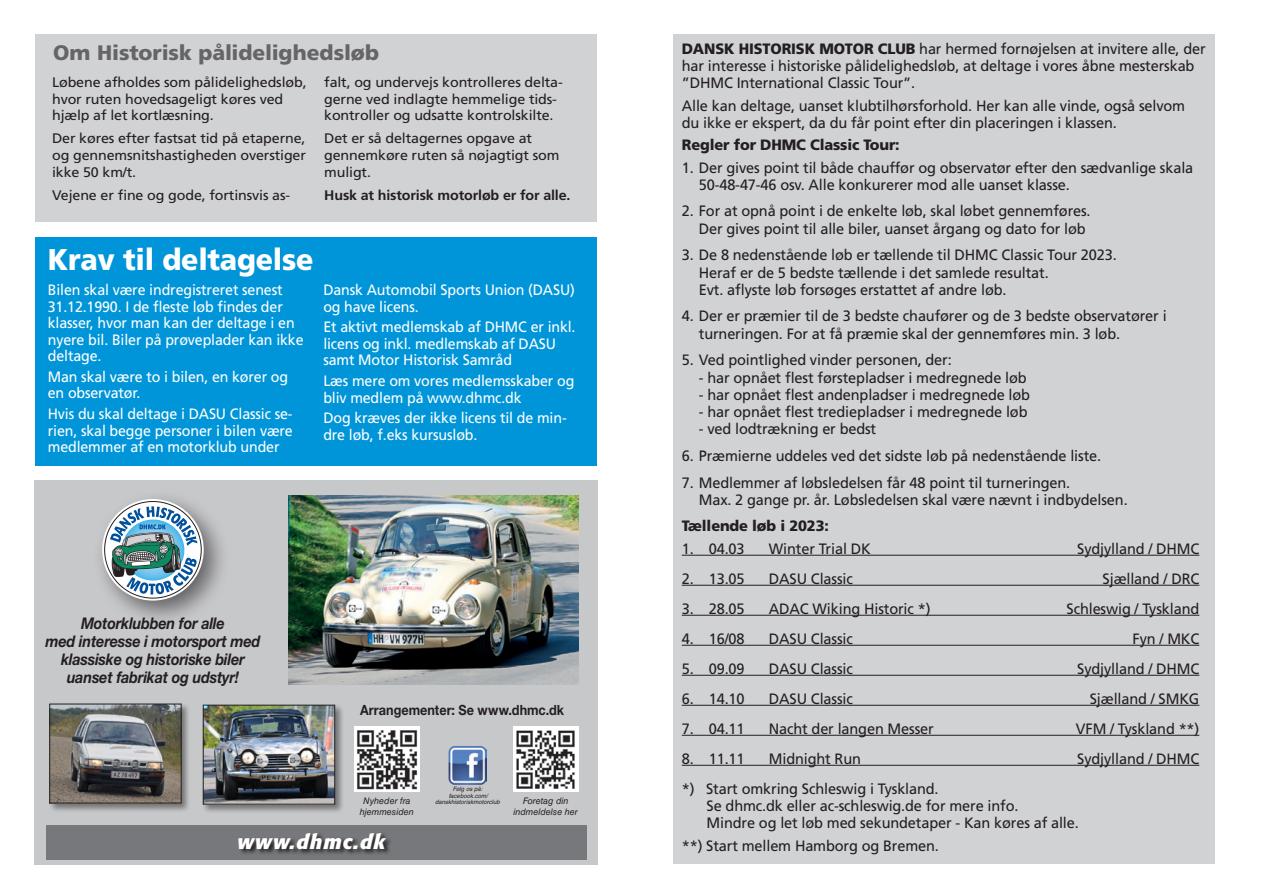
<style>
.page{position:relative;width:1263px;height:893px;background:#fff}
.page>*{position:absolute;margin:0;border:0;box-sizing:border-box;transform-origin:0 0}
.t1{font:900 30px "Frutiger LT Std";letter-spacing:-.01em;color:#fff;scale:.95 1}
.Brød{font:900 21px "Frutiger LT Std";letter-spacing:-.005em;color:#656568}
.t2{font:italic 700 20.1px "Formata CE";letter-spacing:.05em;color:#fff}
.t3{font:italic 700 16.05px/18.1px "Helvetica Neue LT";letter-spacing:-.015em;color:#231f20;text-align:center;scale:.9 1}
.t4{font:15px/17.2px "Frutiger LT Std";letter-spacing:-.01em;color:#231f20}
.t5{font:15px/16.5px "Frutiger LT Std";letter-spacing:-.01em;color:#fff;scale:.95 1}
.t6{font:900 15px "Frutiger LT Std";letter-spacing:-.01em;color:#231f20}
.t7{font:700 14.1px "Helvetica Neue LT";color:#231f20;scale:.9 1}
.Brød-2{font:13.8px/16.6px "Frutiger LT Std";letter-spacing:-.01em;color:#231f20}
.Brød-3{font:700 13.8px "Frutiger LT Std";letter-spacing:-.01em;color:#231f20}
.t8{font:italic 9px "Helvetica LT Std";color:#231f20}
.t9{font:italic 6px/6.6px "Helvetica LT";color:#231f20;text-align:center}
.s1{font-weight:900}
</style>
<div class="page">
<div style="left:35px;top:237px;width:561px;height:229px;background:#0095d9"></div>
<div style="left:673px;top:34px;width:542px;height:830px;background:#d1d2d4"></div>
<hr style="left:682px;top:555px;width:517px;height:1px;background:#231f20">
<hr style="left:682px;top:585px;width:517px;height:1px;background:#231f20">
<hr style="left:682px;top:615px;width:517px;height:1px;background:#231f20">
<hr style="left:682px;top:645px;width:517px;height:1px;background:#231f20">
<hr style="left:682px;top:675px;width:517px;height:1px;background:#231f20">
<hr style="left:682px;top:705px;width:517px;height:1px;background:#231f20">
<hr style="left:682px;top:735px;width:517px;height:1px;background:#231f20">
<hr style="left:682px;top:765px;width:517px;height:1px;background:#231f20">
<div style="left:35px;top:34px;width:561px;height:187px;background:#d1d2d4"></div>
<div style="left:34px;top:480px;width:564px;height:385px;background:#c7c8ca"></div>
<div style="left:92px;top:489px;width:139px;height:139px;background:#231f20;opacity:.6"></div>
<svg style="left:102px;top:499px;width:102px;height:102px"></svg>
<svg style="left:105px;top:502px;width:96px;height:96px;background:#8eabb7"></svg>
<div style="left:47px;top:825px;width:540px;height:34px;background:#76787b"></div>
<svg style="left:240px;top:834px;width:150px;height:20px"></svg>
<img style="left:288px;top:496px;width:291px;height:188px">
<div style="left:48px;top:702px;width:143px;height:111px;background:#231f20;opacity:.5"></div>
<img style="left:51px;top:706px;width:128px;height:95px">
<div style="left:49px;top:704px;width:132px;height:99px;border:1px solid #231f20"></div>
<div style="left:202px;top:704px;width:143px;height:110px;background:#231f20;opacity:.5"></div>
<img style="left:205px;top:707px;width:128px;height:95px">
<div style="left:203px;top:705px;width:132px;height:99px;border:1px solid #231f20"></div>
<img style="left:448px;top:746px;width:39px;height:38px">
<img style="left:354px;top:727px;width:65px;height:65px">
<img style="left:513px;top:727px;width:65px;height:65px">
<p class="Brød" style="left:53px;top:40px;width:327px">Om Historisk pålidelighedsløb</p>
<p class="Brød-2" style="left:52px;top:74px;width:256px">Løbene afholdes som pålidelighedsløb, hvor ruten hovedsageligt køres ved hjælp af let kortlæsning.</p>
<p class="Brød-2" style="left:52px;top:130px;width:255px;text-align:justify">Der køres efter fastsat tid på etaperne, og gennemsnitshastigheden overstiger ikke 50 km/t.</p>
<p class="Brød-2" style="left:52px;top:187px;width:240px">Vejene er fine og gode, fortinsvis as-</p>
<p class="Brød-2" style="left:324px;top:74px;width:240px">falt, og undervejs kontrolleres delta&shy;gerne ved indlagte hemmelige tids&shy;kontroller og udsatte kontrolskilte.</p>
<p class="Brød-2" style="left:324px;top:130px;width:237px">Det er så deltagernes opgave at gennemkøre ruten så nøjagtigt som muligt.</p>
<p class="Brød-3" style="left:324px;top:187px;width:248px">Husk at historisk motorløb er for alle.</p>
<p class="t1" style="left:48px;top:242px;width:281px">Krav til deltagelse</p>
<p class="t5" style="left:48px;top:282px;width:271px">Bilen skal være indregistreret senest<br>31.12.1990. I de fleste løb findes der klasser, hvor man kan der deltage i en nyere bil. Biler på prøveplader kan ikke deltage.</p>
<p class="t5" style="left:48px;top:368px;width:255px">Man skal være to i bilen, en kører og en observatør.</p>
<p class="t5" style="left:48px;top:406px;width:259px;text-align:justify">Hvis du skal deltage i DASU Classic se&shy;rien, skal begge personer i bilen være medlemmer af en motorklub under</p>
<p class="t5" style="left:323px;top:282px;width:266px">Dansk Automobil Sports Union (DASU) og have licens.</p>
<p class="t5" style="left:323px;top:319px;width:267px">Et aktivt medlemskab af DHMC er inkl. licens og inkl. medlemskab af DASU samt Motor Historisk Samråd</p>
<p class="t5" style="left:323px;top:373px;width:266px">Læs mere om vores medlemsskaber og bliv medlem på www.dhmc.dk</p>
<p class="t5" style="left:323px;top:410px;width:258px">Dog kræves der ikke licens til de min&shy;dre løb, f.eks kursusløb.</p>
<p class="t3" style="left:46px;top:614px;width:240px">Motorklubben for alle<br>med interesse i motorsport med klassiske og historiske biler uanset fabrikat og udstyr!</p>
<p class="t7" style="left:360px;top:701px;width:228px">Arrangementer: Se www.dhmc.dk</p>
<p class="t9" style="left:435px;top:786px;width:66px">Følg os på: facebook.com/ danskhistoriskmotorclub</p>
<p class="t8" style="left:363px;top:795px;width:49px">Nyheder fra</p>
<p class="t9" style="left:526px;top:799px;width:45px">eller scan koden</p>
<p class="t8" style="left:360px;top:806px;width:56px">hjemmesiden</p>
<p class="t8" style="left:523px;top:795px;width:47px">Foretag din</p>
<p class="t8" style="left:513px;top:806px;width:66px">indmeldelse her</p>
<p class="t9" style="left:365px;top:799px;width:45px">eller scan koden</p>
<p class="t2" style="left:238px;top:828px;width:150px">www.dhmc.dk</p>
<p class="t4" style="left:682px;top:40px;width:525px"><span class="s1">DANSK HISTORISK MOTOR CLUB</span> har hermed fornøjelsen at invitere alle, der har interesse i historiske pålidelighedsløb, at deltage i vores åbne mesterskab ”DHMC International Classic Tour”.</p>
<p class="t4" style="left:682px;top:97px;width:505px">Alle kan deltage, uanset klubtilhørsforhold. Her kan alle vinde, også selvom du ikke er ekspert, da du får point efter din placeringen i klassen.</p>
<p class="t6" style="left:682px;top:136px;width:219px">Regler for DHMC Classic Tour:</p>
<p class="t4" style="left:699px;top:159px;width:496px;text-indent:-17px">1. Der gives point til både chauffør og observatør efter den sædvanlige skala<br>50-48-47-46 osv. Alle konkurerer mod alle uanset klasse.</p>
<p class="t4" style="left:699px;top:203px;width:393px;text-indent:-17px">2. For at opnå point i de enkelte løb, skal løbet gennemføres.<br>Der gives point til alle biler, uanset årgang og dato for løb</p>
<p class="t4" style="left:699px;top:247px;width:419px;text-indent:-17px">3. De 8 nedenstående løb er tællende til DHMC Classic Tour 2023.<br>Heraf er de 5 bedste tællende i det samlede resultat.<br>Evt. aflyste løb forsøges erstattet af andre løb.</p>
<p class="t4" style="left:699px;top:308px;width:469px;text-indent:-17px">4. Der er præmier til de 3 bedste chaufører og de 3 bedste observatører i turneringen. For at få præmie skal der gennemføres min. 3 løb.</p>
<p class="t4" style="left:682px;top:351px;width:271px">5. Ved pointlighed vinder personen, der:</p>
<p class="t4" style="left:699px;top:369px;width:329px">- har opnået flest førstepladser i medregnede løb</p>
<p class="t4" style="left:699px;top:386px;width:333px">- har opnået flest andenpladser i medregnede løb</p>
<p class="t4" style="left:699px;top:403px;width:330px">- har opnået flest trediepladser i medregnede løb</p>
<p class="t4" style="left:699px;top:420px;width:179px">- ved lodtrækning er bedst</p>
<p class="t4" style="left:682px;top:447px;width:421px">6. Præmierne uddeles ved det sidste løb på nedenstående liste.</p>
<p class="t4" style="left:699px;top:474px;width:430px;text-indent:-17px">7. Medlemmer af løbsledelsen får 48 point til turneringen.<br>Max. 2 gange pr. år. Løbsledelsen skal være nævnt i indbydelsen.</p>
<p class="t6" style="left:682px;top:517px;width:149px">Tællende løb i 2023:</p>
<p class="t4" style="left:682px;top:540px;width:64px">1. 04.03</p>
<p class="t4" style="left:769px;top:540px;width:104px">Winter Trial DK</p>
<p class="t4" style="left:1077px;top:540px;width:124px">Sydjylland / DHMC</p>
<p class="t4" style="left:682px;top:570px;width:64px">2. 13.05</p>
<p class="t4" style="left:769px;top:570px;width:86px">DASU Classic</p>
<p class="t4" style="left:1103px;top:570px;width:98px">Sjælland / DRC</p>
<p class="t4" style="left:682px;top:600px;width:64px">3. 28.05</p>
<p class="t4" style="left:769px;top:600px;width:163px">ADAC Wiking Historic *)</p>
<p class="t4" style="left:1066px;top:600px;width:134px">Schleswig / Tyskland</p>
<p class="t4" style="left:682px;top:630px;width:64px">4. 16/08</p>
<p class="t4" style="left:769px;top:630px;width:86px">DASU Classic</p>
<p class="t4" style="left:1133px;top:630px;width:68px">Fyn / MKC</p>
<p class="t4" style="left:682px;top:660px;width:64px">5. 09.09</p>
<p class="t4" style="left:769px;top:660px;width:86px">DASU Classic</p>
<p class="t4" style="left:1077px;top:660px;width:124px">Sydjylland / DHMC</p>
<p class="t4" style="left:682px;top:690px;width:64px">6. 14.10</p>
<p class="t4" style="left:769px;top:690px;width:86px">DASU Classic</p>
<p class="t4" style="left:1090px;top:690px;width:111px">Sjælland / SMKG</p>
<p class="t4" style="left:682px;top:720px;width:64px">7. 04.11</p>
<p class="t4" style="left:769px;top:720px;width:166px">Nacht der langen Messer</p>
<p class="t4" style="left:1076px;top:720px;width:125px">VFM / Tyskland **)</p>
<p class="t4" style="left:682px;top:750px;width:64px">8. 11.11</p>
<p class="t4" style="left:769px;top:750px;width:94px">Midnight Run</p>
<p class="t4" style="left:1077px;top:750px;width:124px">Sydjylland / DHMC</p>
<p class="t4" style="left:707px;top:780px;width:374px;text-indent:-25px">*) Start omkring Schleswig i Tyskland.<br>Se dhmc.dk eller ac-schleswig.de for mere info.<br>Mindre og let løb med sekundetaper - Kan køres af alle.</p>
<p class="t4" style="left:682px;top:837px;width:259px">**) Start mellem Hamborg og Bremen.</p>
</div>
